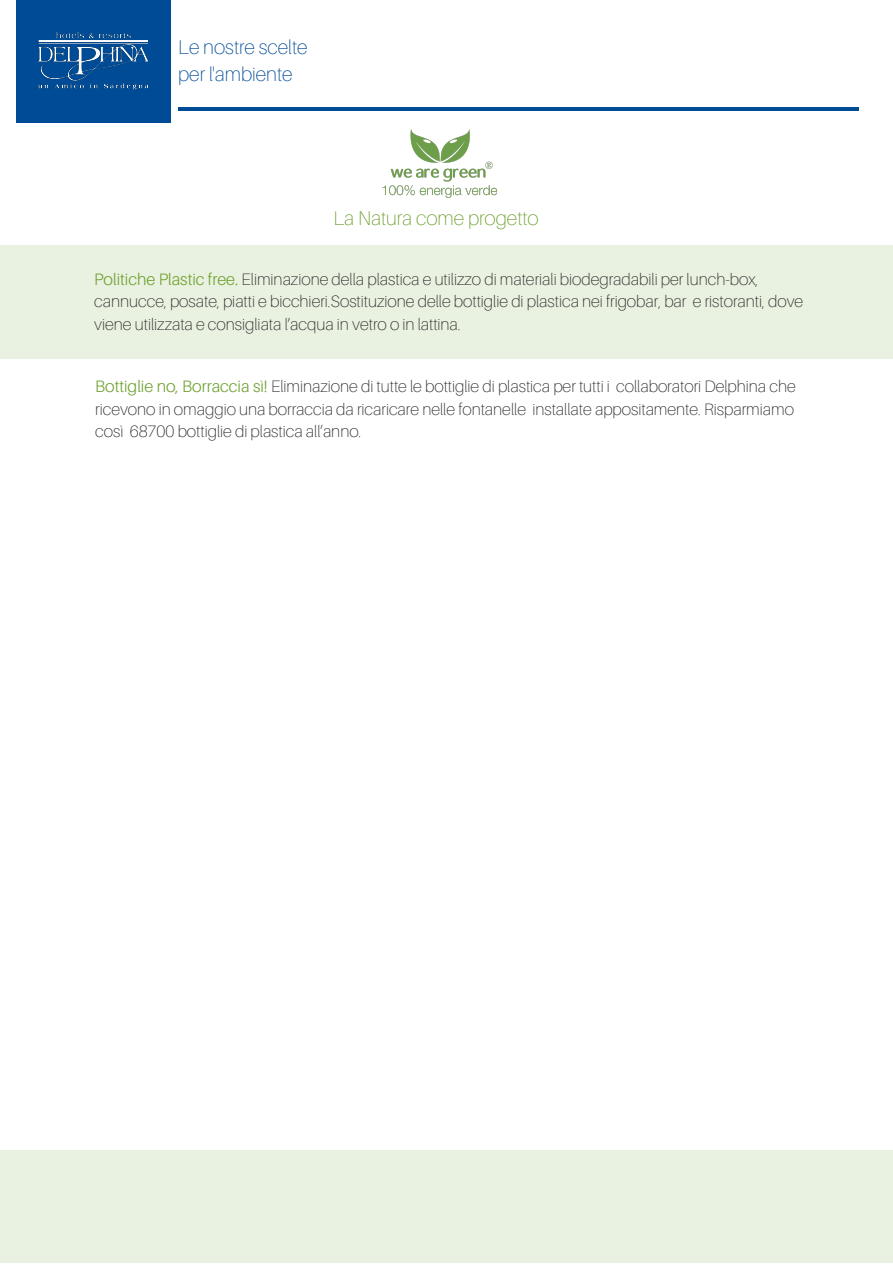
<style>
.page{position:relative;width:893px;height:1264px;background:#fff}
.page>*{position:absolute;margin:0;border:0;box-sizing:border-box;transform-origin:0 0}
.t1{font:100 19.8px/27px "Aileron";color:#004b96}
.t2{font:100 19.8px "Aileron";color:#6ea02e}
.t3{font:100 16.5px/22.5px "Aileron";color:#222;text-align:justify}
.s1{font-weight:300;color:#6ea02e}
</style>
<div class="page">
<div style="left:0;top:1150px;width:892px;height:112px;background:#e9f1e0"></div>
<div style="left:0;top:246px;width:892px;height:112px;background:#e9f1e0"></div>
<div style="left:16px;top:0;width:154px;height:123px;background:#004b96"></div>
<img style="left:39px;top:33px;width:109px;height:56px">
<hr style="left:178px;top:107px;width:680px;height:3px;background:#004b96">
<img style="left:382px;top:129px;width:116px;height:69px">
<p class="t1" style="left:178px;top:33px;width:131px">Le nostre scelte per l'ambiente</p>
<p class="t2" style="left:333px;top:206px;width:207px">La Natura come progetto</p>
<p class="t3" style="left:94px;top:267px;width:710px;text-align:left"><span class="s1">Politiche Plastic free.</span> Eliminazione della plastica e utilizzo di materiali biodegradabili per lunch-box, cannucce, posate, piatti e bicchieri.Sostituzione delle bottiglie di plastica nei frigobar, bar e ristoranti, dove viene utilizzata e consigliata l’acqua in vetro o in lattina.</p>
<p class="t3" style="left:95px;top:374px;width:702px"><span class="s1">Bottiglie no, Borraccia sì!</span> Eliminazione di tutte le bottiglie di plastica per tutti i collaboratori Delphina che ricevono in omaggio una borraccia da ricaricare nelle fontanelle installate appositamente. Risparmiamo così 68700 bottiglie di plastica all’anno.</p>
</div>
